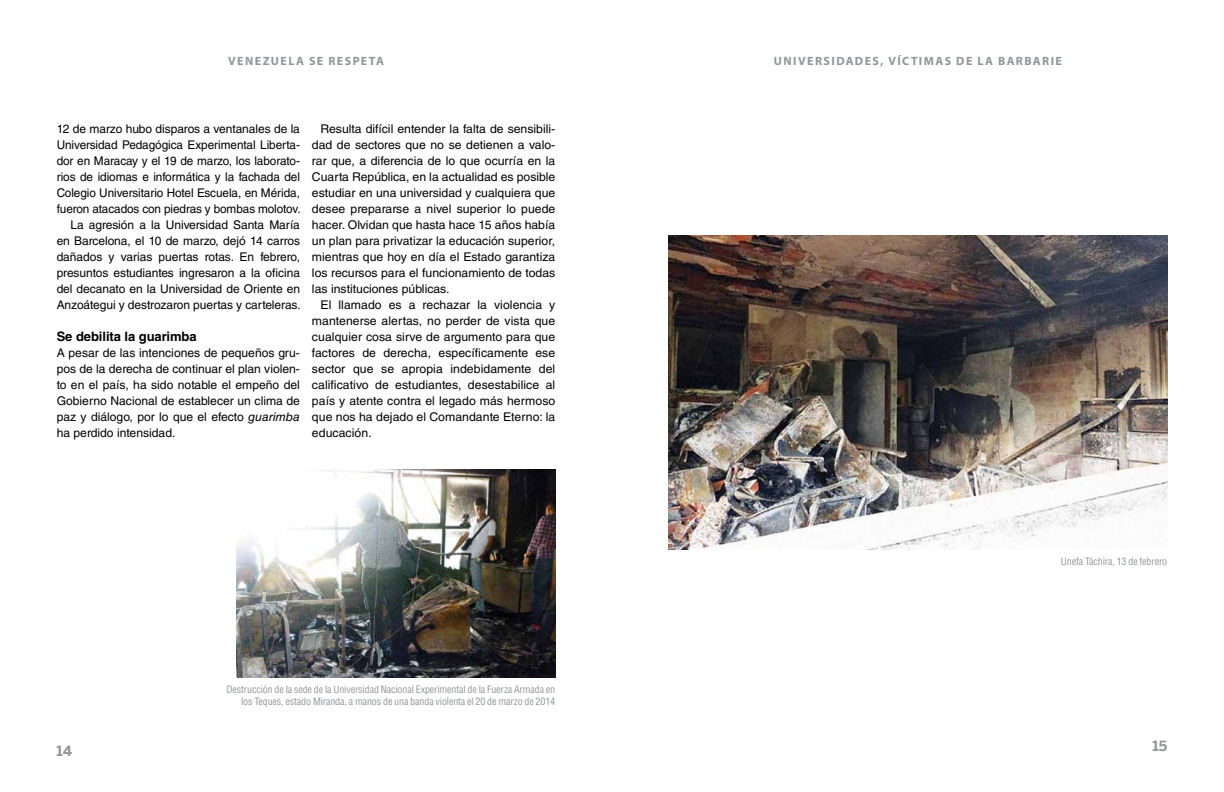
<style>
.page{position:relative;width:1224px;height:792px;background:#fff}
.page>*{position:absolute;margin:0;border:0;box-sizing:border-box;transform-origin:0 0}
.t1{font:700 14px "Benton Sans";color:#939598}
.t2{font:700 13px "Helvetica LT Std";letter-spacing:-.005em;color:#000}
.t3{font:12px/16px "Helvetica LT Std";letter-spacing:-.005em;color:#000;text-align:justify}
.t4{font:700 12px "Myriad Pro";letter-spacing:.12em;color:#939598}
.t5{font:condensed 10px/12px "Helvetica LT Std";letter-spacing:-.01em;color:#939598;text-align:right}
.s1{font-style:italic}
</style>
<div class="page">
<img style="left:669px;top:235px;width:498px;height:314px">
<img style="left:237px;top:469px;width:318px;height:208px">
<p class="t4" style="left:228px;top:53px;width:10px">VENE</p>
<p class="t4" style="left:263px;top:53px;width:27px">ZUELA</p>
<p class="t4" style="left:309px;top:53px;width:28px">SE RES</p>
<p class="t4" style="left:353px;top:53px;width:17px">PETA</p>
<p class="t4" style="left:774px;top:53px;width:290px">UNIVERSIDADES, VÍCTIMAS DE LA BARBARIE</p>
<p class="t3" style="left:57px;top:121px;width:246px;text-align:right">12 de marzo hubo disparos a ventanales de la Universidad Pedagógica Experimental Liberta&shy;dor en Maracay y el 19 de marzo, los laborato&shy;rios de idiomas e informática y la fachada del Colegio Universitario Hotel Escuela, en Mérida, fueron atacados con piedras y bombas molotov.<br>La agresión a la Universidad Santa María en Barcelona, el 10 de marzo, dejó 14 carros dañados y varias puertas rotas. En febrero, presuntos estudiantes ingresaron a la oficina del decanato en la Universidad de Oriente en Anzoátegui y destrozaron puertas y carteleras.</p>
<p class="t2" style="left:57px;top:329px;width:141px">Se debilita la guarimba</p>
<p class="t3" style="left:57px;top:345px;width:245px">A pesar de las intenciones de pequeños gru&shy;pos de la derecha de continuar el plan violen&shy;to en el país, ha sido notable el empeño del Gobierno Nacional de establecer un clima de paz y diálogo, por lo que el efecto <span class="s1">guarimba </span>ha perdido intensidad.</p>
<p class="t3" style="left:312px;top:121px;width:245px;text-indent:9px">Resulta difícil entender la falta de sensibili&shy;dad de sectores que no se detienen a valo&shy;rar que, a diferencia de lo que ocurría en la Cuarta República, en la actualidad es posible estudiar en una universidad y cualquiera que desee prepararse a nivel superior lo puede hacer. Olvidan que hasta hace 15 años había un plan para privatizar la educación superior, mientras que hoy en día el Estado garantiza los recursos para el funcionamiento de todas las instituciones públicas.</p>
<p class="t3" style="left:312px;top:297px;width:245px;text-indent:9px">El llamado es a rechazar la violencia y mantenerse alertas, no perder de vista que cualquier cosa sirve de argumento para que factores de derecha, específicamente ese sector que se apropia indebidamente del calificativo de estudiantes, desestabilice al país y atente contra el legado más hermoso que nos ha dejado el Comandante Eterno: la educación.</p>
<p class="t5" style="left:227px;top:683px;width:330px">Destrucción de la sede de la Universidad Nacional Experimental de la Fuerza Armada en los Teques, estado Miranda, a manos de una banda violenta el 20 de marzo de 2014</p>
<p class="t5" style="left:1061px;top:555px;width:108px">Unefa Táchira, 13 de febrero</p>
<p class="t1" style="left:57px;top:743px;width:17px">14</p>
<p class="t1" style="left:1152px;top:738px;width:16px">15</p>
</div>
